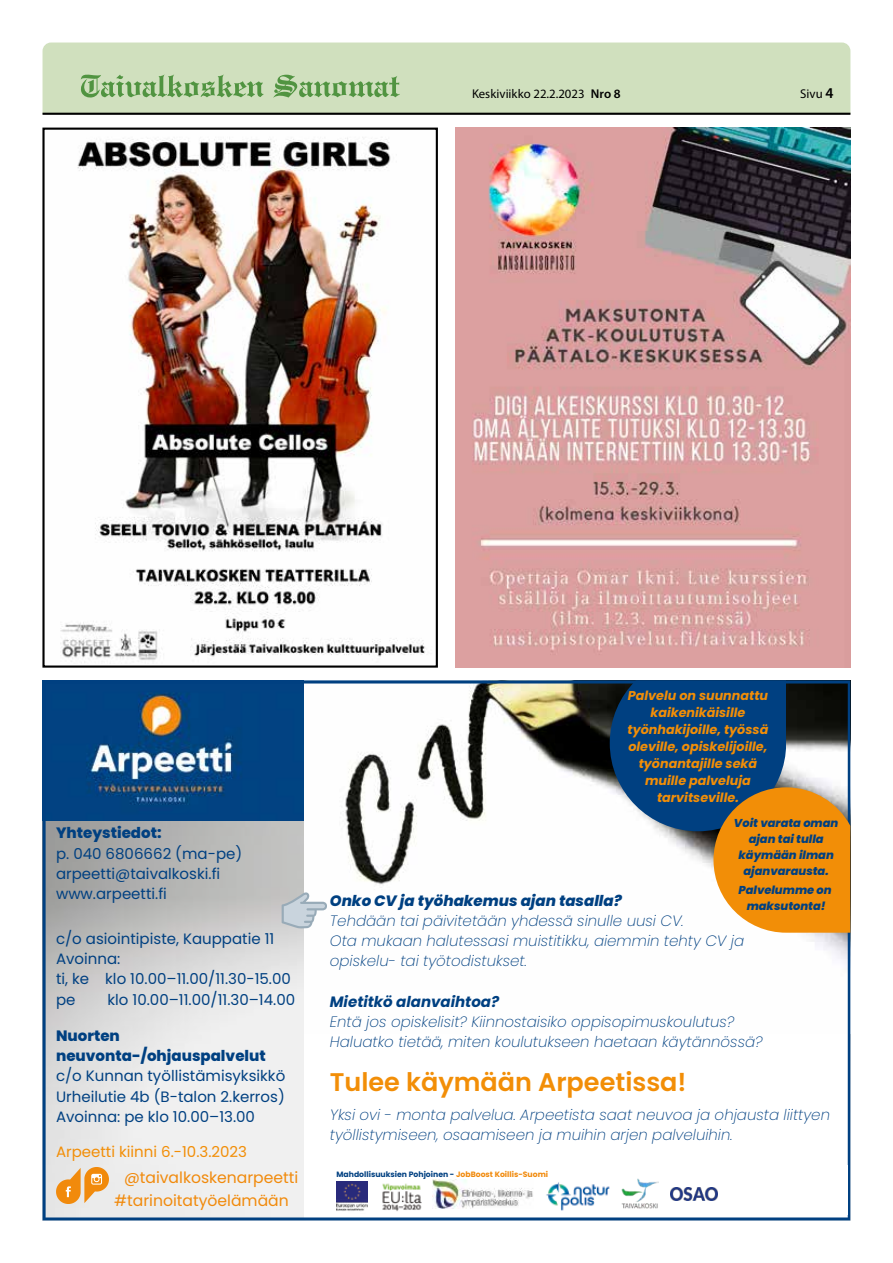
<style>
.page{position:relative;width:893px;height:1263px;background:#fff}
.page>*{position:absolute;margin:0;border:0;box-sizing:border-box;transform-origin:0 0}
.t1{font:600 25.5px "Poppins";color:#f28e07}
.t2{font:15.6px/22.2px "Poppins";color:#f18a0c}
.t3{font:italic 200 15px/20.2px "Poppins";color:#004081}
.t4{font:15px/20.2px "Poppins";color:#004081}
.t5{font:800 15px/20.2px "Poppins";color:#004081}
.t6{font:italic 800 15px "Poppins";color:#004081}
.t7{font:15px "Poppins";color:#f28e07}
.t8{font:italic 700 15px "Poppins";color:#004081}
.t9{font:italic 700 12.75px/17px "Poppins";color:#f28e07;text-align:center}
.t10{font:12.75px "Myriad Pro";color:#000}
.t11{font:italic 800 11.4px/15.9px "Poppins";color:#004081;text-align:center}
.t12{font:700 7.65px "Poppins";color:#004081}
.s1{font-weight:600}
.s2{font-weight:600;font-size:15px}
.s3{color:#f18a0c}
</style>
<div class="page">
<div style="left:43px;top:43px;width:807px;height:70px;background:#d0e0be"></div>
<hr style="left:43px;top:113px;width:807px;height:2px;background:#000">
<svg style="left:80px;top:73px;width:183px;height:25px;background:#a5c694"></svg>
<svg style="left:273px;top:75px;width:127px;height:23px;background:#a1c490"></svg>
<svg style="left:43px;top:680px;width:807px;height:540px"></svg>
<svg style="left:282px;top:892px;width:45px;height:36px"></svg>
<svg style="left:610px;top:680px;width:240px;height:253px"></svg>
<svg style="left:56px;top:1167px;width:53px;height:37px;background:#edb775"></svg>
<div style="left:304px;top:1165px;width:544px;height:50px;background:#fff"></div>
<img style="left:337px;top:1182px;width:31px;height:29px">
<img style="left:433px;top:1179px;width:100px;height:29px">
<img style="left:382px;top:1183px;width:40px;height:28px">
<img style="left:670px;top:1188px;width:47px;height:12px">
<img style="left:546px;top:1182px;width:63px;height:29px">
<img style="left:621px;top:1179px;width:37px;height:30px">
<img style="left:455px;top:128px;width:395px;height:540px">
<img style="left:60px;top:137px;width:365px;height:526px">
<div style="left:42px;top:128px;width:396px;height:540px;border:2px solid #000"></div>
<p class="t10" style="left:472px;top:86px;width:150px">Keskiviikko 22.2.2023 <span class="s1">Nro 8</span></p>
<p class="t10" style="left:800px;top:86px;width:35px">Sivu <span class="s2">4</span></p>
<p class="t5" style="left:56px;top:823px;width:107px">Yhteystiedot:</p>
<p class="t4" style="left:56px;top:843px;width:188px">p. 040 6806662 (ma-pe) arpeetti@taivalkoski.fi www.arpeetti.fi</p>
<p class="t4" style="left:56px;top:928px;width:236px">c/o asiointipiste, Kauppatie 11<br>Avoinna:<br>ti, ke klo 10.00–11.00/11.30-15.00 pe</p>
<p class="t4" style="left:108px;top:989px;width:189px">klo 10.00–11.00/11.30–14.00</p>
<p class="t5" style="left:56px;top:1025px;width:211px">Nuorten neuvonta-/ohjauspalvelut</p>
<p class="t4" style="left:56px;top:1066px;width:231px;text-align:justify">c/o Kunnan työllistämisyksikkö Urheilutie 4b (B-talon 2.kerros)<br>Avoinna: pe klo 10.00–13.00</p>
<p class="t7" style="left:56px;top:1143px;width:192px">Arpeetti kiinni 6.-10.3.2023</p>
<p class="t2" style="left:114px;top:1167px;width:186px;text-indent:10px">@taivalkoskenarpeetti #tarinoitatyöelämään</p>
<p class="t9" style="left:628px;top:687px;width:142px">Palvelu on suunnattu kaikenikäisille työnhakijoille, työssä oleville, opiskelijoille, työnantajille sekä muille palveluja tarvitseville.</p>
<p class="t11" style="left:734px;top:815px;width:106px">Voit varata oman ajan tai tulla käymään ilman ajanvarausta.</p>
<p class="t11" style="left:738px;top:882px;width:95px">Palvelumme on maksutonta!</p>
<p class="t6" style="left:330px;top:892px;width:293px">Onko CV ja työhakemus ajan tasalla?</p>
<p class="t3" style="left:330px;top:910px;width:416px">Tehdään tai päivitetään yhdessä sinulle uusi CV.<br>Ota mukaan halutessasi muistitikku, aiemmin tehty CV ja opiskelu- tai työtodistukset.</p>
<p class="t8" style="left:330px;top:993px;width:171px">Mietitkö alanvaihtoa?</p>
<p class="t3" style="left:330px;top:1012px;width:434px">Entä jos opiskelisit? Kiinnostaisiko oppisopimuskoulutus?<br>Haluatko tietää, miten koulutukseen haetaan käytännössä?</p>
<h1 class="t1" style="left:330px;top:1067px;width:358px">Tulee käymään Arpeetissa!</h1>
<p class="t3" style="left:330px;top:1104px;width:502px">Yksi ovi - monta palvelua. Arpeetista saat neuvoa ja ohjausta liittyen työllistymiseen, osaamiseen ja muihin arjen palveluihin.</p>
<p class="t12" style="left:337px;top:1170px;width:213px">Mahdollisuuksien Pohjoinen - <span class="s3">JobBoost Koillis-Suomi</span></p>
</div>
